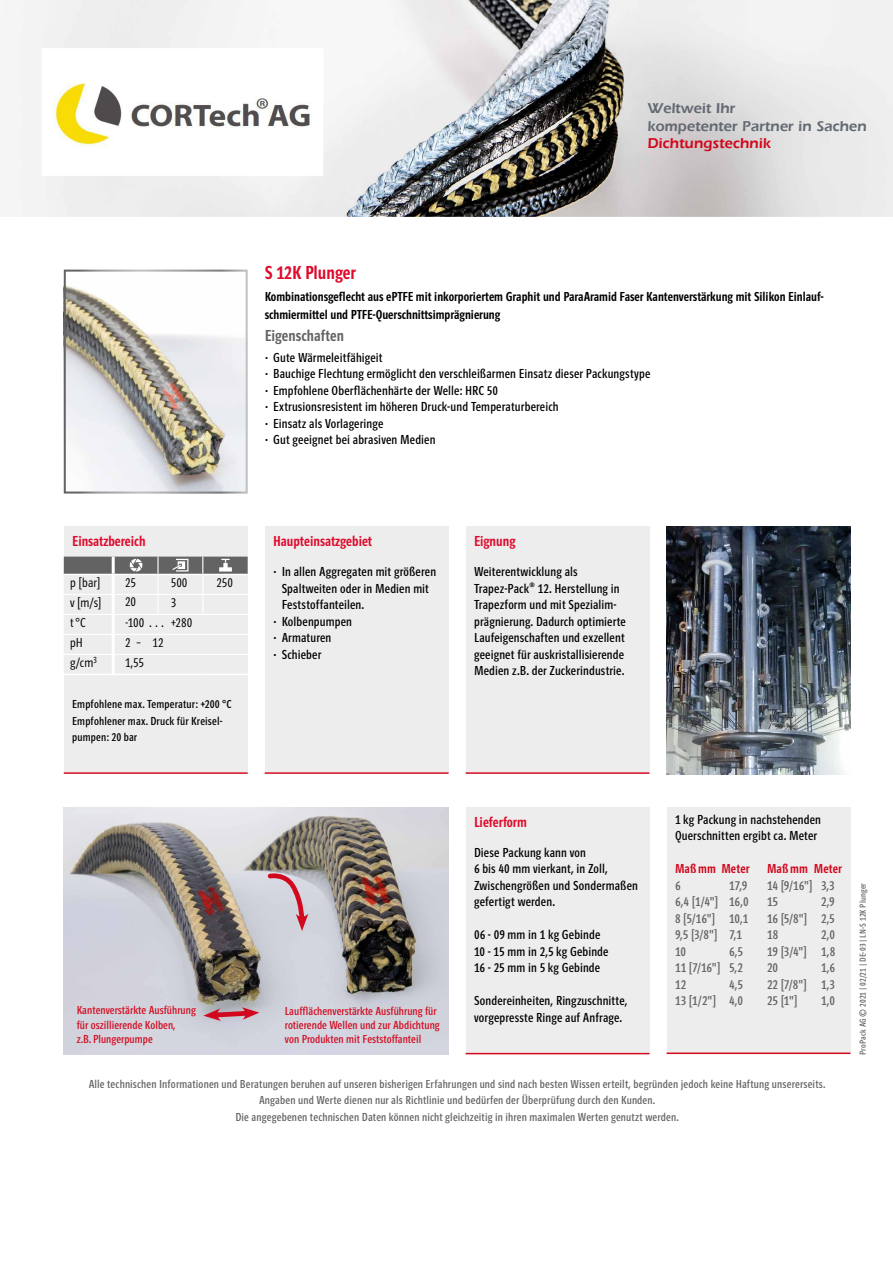
<style>
.page{position:relative;width:893px;height:1263px;background:#fff}
.page>*{position:absolute;margin:0;border:0;box-sizing:border-box;transform-origin:0 0}
.t1{font:19.5px "Polo Eng R Krftg";color:#de0a2c}
.t2{font:16.5px "Polo Eng R Krftg";letter-spacing:.005em;color:#646363}
.t3{font:15px "Polo Eng R Krftg";color:#de0a2c}
.t4{font:14.7px/17.5px "Erie Black Plain";color:#626972}
.t5{font:14.7px "Erie Black Plain";color:#d2091e}
.t6{font:13.5px/16.5px "Polo Eng R Buch";letter-spacing:.01em;color:#000}
.t7{font:13.5px/18px "Polo Eng R Krftg";color:#000}
.t8{font:13.5px/16.5px "Polo Eng R Buch";letter-spacing:.01em;color:#646363;text-align:justify}
.t9{font:13.5px/20px "Polo Eng R Leicht";letter-spacing:.01em;color:#000;text-align:justify}
.t10{font:13.5px "Polo Eng R Krftg";letter-spacing:.015em;color:#d2091e}
.t11{font:12px/16.5px "Polo Eng R Buch";letter-spacing:.015em;color:#646363;text-align:center}
.t12{font:12px/14.4px "Polo Eng R Buch";letter-spacing:.005em;color:#d2091e}
.t13{font:12px/16.5px "Polo Eng R Buch";letter-spacing:.015em;color:#000}
.t14{font:9px "Polo Eng R Buch";letter-spacing:.02em;color:#646363}
.s1{font-family:"Helvetica Neue";font-weight:500}
</style>
<div class="page">
<div style="left:64px;top:527px;width:184px;height:245px;background:#ededed"></div>
<div style="left:265px;top:527px;width:184px;height:245px;background:#ededed"></div>
<div style="left:466px;top:527px;width:183px;height:245px;background:#ededed"></div>
<div style="left:466px;top:807px;width:183px;height:246px;background:#ededed"></div>
<hr style="left:64px;top:772px;width:184px;height:2px;background:#d2091e">
<hr style="left:466px;top:772px;width:183px;height:2px;background:#d2091e">
<hr style="left:466px;top:1053px;width:183px;height:1px;background:#d2091e">
<hr style="left:265px;top:772px;width:184px;height:2px;background:#d2091e">
<div style="left:666px;top:807px;width:184px;height:245px;background:#ededed"></div>
<hr style="left:666px;top:1052px;width:184px;height:2px;background:#d2091e">
<hr style="left:64px;top:674px;width:49px;height:1px;background:#fff">
<hr style="left:113px;top:674px;width:45px;height:1px;background:#fff">
<hr style="left:158px;top:674px;width:45px;height:1px;background:#fff">
<hr style="left:203px;top:674px;width:45px;height:1px;background:#fff">
<svg style="left:64px;top:557px;width:184px;height:117px"></svg>
<img style="left:20px;top:0;width:873px;height:217px">
<img style="left:67px;top:285px;width:178px;height:205px">
<div style="left:64px;top:270px;width:184px;height:223px;border:2px solid #fff"></div>
<img style="left:666px;top:527px;width:184px;height:247px">
<img style="left:64px;top:807px;width:385px;height:248px">
<svg style="left:203px;top:1007px;width:56px;height:14px"></svg>
<svg style="left:265px;top:871px;width:44px;height:60px;background:#cfb6c0"></svg>
<img style="left:53px;top:66px;width:260px;height:5px">
<img style="left:53px;top:71px;width:260px;height:86px">
<p class="t4" style="left:647px;top:99px;width:221px">Weltweit Ihr<br>kompetenter Partner in Sachen</p>
<p class="t5" style="left:647px;top:135px;width:125px">Dichtungstechnik</p>
<h1 class="t1" style="left:265px;top:263px;width:93px">S 12K Plunger</h1>
<p class="t7" style="left:265px;top:288px;width:561px">Kombinationsgeflecht aus ePTFE mit inkorporiertem Graphit und ParaAramid Faser Kantenverstärkung mit Silikon Einlauf&shy;schmiermittel und PTFE-Querschnittsimprägnierung</p>
<p class="t2" style="left:265px;top:327px;width:81px">Eigenschaften</p>
<p class="t6" style="left:265px;top:349px;width:387px"><span class="s1">∙</span> Gute Wärmeleitfähigeit<br><span class="s1">∙</span> Bauchige Flechtung ermöglicht den verschleißarmen Einsatz dieser Packungstype <span class="s1">∙</span> Empfohlene Oberflächenhärte der Welle: HRC 50<br><span class="s1">∙</span> Extrusionsresistent im höheren Druck-und Temperaturbereich<br><span class="s1">∙</span> Einsatz als Vorlageringe<br><span class="s1">∙</span> Gut geeignet bei abrasiven Medien</p>
<p class="t3" style="left:72px;top:534px;width:75px">Einsatzbereich</p>
<p class="t3" style="left:273px;top:534px;width:100px">Haupteinsatzgebiet</p>
<p class="t3" style="left:474px;top:534px;width:43px">Eignung</p>
<p class="t9" style="left:70px;top:572px;width:32px">p [bar] v [m/s] t°C</p>
<p class="t9" style="left:125px;top:573px;width:12px">25</p>
<p class="t9" style="left:171px;top:573px;width:18px">500</p>
<p class="t9" style="left:216px;top:573px;width:18px">250</p>
<p class="t9" style="left:125px;top:592px;width:12px">20</p>
<p class="t9" style="left:171px;top:592px;width:7px">3</p>
<p class="t9" style="left:125px;top:612px;width:68px">-100 … +280</p>
<p class="t9" style="left:70px;top:632px;width:14px">pH</p>
<p class="t9" style="left:125px;top:632px;width:17px">2 –</p>
<p class="t9" style="left:70px;top:652px;width:28px">g/cm<sup>3</sup></p>
<p class="t9" style="left:125px;top:652px;width:20px">1,55</p>
<p class="t9" style="left:153px;top:632px;width:13px">12</p>
<p class="t13" style="left:72px;top:696px;width:161px">Empfohlene max. Temperatur: +200 °C<br>Empfohlener max. Druck für Kreisel&shy;pumpen: 20 bar</p>
<p class="t6" style="left:273px;top:564px;width:164px"><span class="s1">∙</span> In allen Aggregaten mit größeren</p>
<p class="t6" style="left:282px;top:580px;width:149px">Spaltweiten oder in Medien mit</p>
<p class="t6" style="left:282px;top:597px;width:84px">Feststoffanteilen.</p>
<p class="t6" style="left:273px;top:613px;width:80px"><span class="s1">∙</span> Kolbenpumpen</p>
<p class="t6" style="left:273px;top:630px;width:60px"><span class="s1">∙</span> Armaturen</p>
<p class="t6" style="left:273px;top:646px;width:50px"><span class="s1">∙</span> Schieber</p>
<p class="t6" style="left:474px;top:564px;width:153px">Weiterentwicklung als<br>Trapez-Pack® 12. Herstellung in<br>Trapezform und mit Spezialim&shy;prägnierung. Dadurch optimierte<br>Laufeigenschaften und exzellent geeignet fü r auskristallisierende<br>Medien z.B. der Zuckerindustrie.</p>
<p class="t12" style="left:77px;top:1003px;width:121px">Kantenverstärkte Ausführung für oszillierende Kolben,<br>z.B. Plungerpumpe</p>
<p class="t12" style="left:285px;top:1004px;width:156px">Laufflächenverstärkte Ausführung für rotierende Wellen und zur Abdichtung von Produkten mit Feststoffanteil</p>
<p class="t3" style="left:474px;top:814px;width:54px">Lieferform</p>
<p class="t6" style="left:474px;top:844px;width:165px">Diese Packung kann von<br>6 bis 40 mm vierkant, in Zoll,<br>Zwischengrößen und Sondermaßen gefertigt werden.</p>
<p class="t6" style="left:474px;top:927px;width:136px">06 - 09 mm in 1 kg Gebinde<br>10 - 15 mm in 2,5 kg Gebinde<br>16 - 25 mm in 5 kg Gebinde</p>
<p class="t6" style="left:474px;top:993px;width:155px">Sondereinheiten, Ringzuschnitte, vorgepresste Ringe auf Anfrage.</p>
<p class="t6" style="left:675px;top:811px;width:148px">1 kg Packung in nachstehenden<br>Querschnitten ergibt ca. Meter</p>
<p class="t10" style="left:675px;top:862px;width:76px">Maßmm Meter</p>
<p class="t10" style="left:767px;top:862px;width:76px">Maßmm Meter</p>
<p class="t8" style="left:675px;top:877px;width:75px;text-align:left;text-indent:54px">17,9<br>6,4 [1/4"] 16,0<br>8 [5/16"] 10,1<br>9,5 [3/8"] 7,1<br>10</p>
<p class="t8" style="left:675px;top:877px;width:7px">6</p>
<p class="t8" style="left:675px;top:943px;width:69px;text-indent:54px">6,5<br>11 [7/16"] 5,2<br>12</p>
<p class="t8" style="left:675px;top:976px;width:69px;text-align:right">4,5<br>13 [1/2"] 4,0</p>
<p class="t8" style="left:767px;top:877px;width:69px">14 [9/16"] 3,3<br>15</p>
<p class="t8" style="left:767px;top:894px;width:69px;text-indent:54px">2,9<br>16 [5/8"] 2,5<br>18</p>
<p class="t8" style="left:767px;top:927px;width:70px;text-indent:54px">2,0<br>19 [3/4"] 1,8<br>20</p>
<p class="t8" style="left:767px;top:960px;width:69px;text-indent:54px">1,6<br>22 [7/8"] 1,3<br>25 [1"]</p>
<p class="t8" style="left:821px;top:993px;width:15px">1,0</p>
<p class="t11" style="left:89px;top:1076px;width:738px">Alle technischen Informationen und Beratungen beruhen auf unseren bisherigen Erfahrungen und sind nach besten Wissen erteilt, begründen jedoch keine Haftung unsererseits.<br>Angaben und Werte dienen nur als Richtlinie und bedürfen der Überprüfung durch den Kunden.<br>Die angegebenen technischen Daten können nicht gleichzeitig in ihren maximalen Werten genutzt werden.</p>
<p class="t14" style="left:858px;top:1055px;width:173px;rotate:-90deg">ProPack AG © 2021 | 02/21 | DE-03 | LN-S 12K Plunger</p>
</div>
